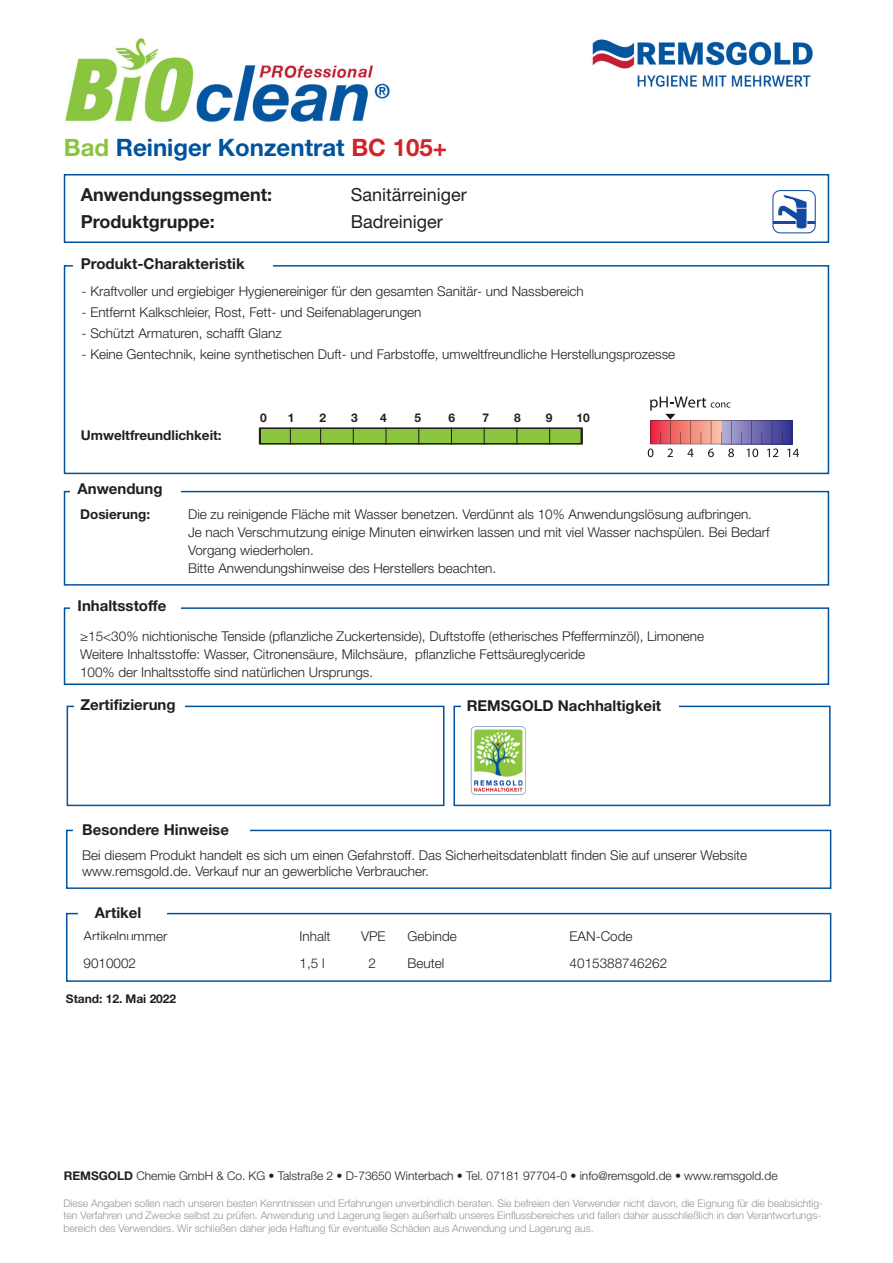
<style>
.page{position:relative;width:893px;height:1263px;background:#fff}
.page>*{position:absolute;margin:0;border:0;box-sizing:border-box;transform-origin:0 0}
.t1{font:700 24px "Helvetica Neue LT Pro";color:#01539e}
.t2{font:700 18px "Helvetica Neue LT Pro";color:#231f20}
.t3{font:18px "Helvetica Neue LT Pro";color:#231f20}
.t4{font:700 15px "Helvetica Neue LT Pro";color:#231f20}
.t5{font:300 13.5px/18px "Helvetica Neue LT Pro";color:#231f20}
.t6{font:700 13.5px "Helvetica Neue LT Pro";color:#231f20}
.t7{font:300 12px "Helvetica Neue LT Pro";letter-spacing:-.005em;color:#231f20}
.t8{font:700 12px "Helvetica Neue LT Pro";letter-spacing:-.005em;color:#231f20}
.t9{font:300 10.5px/12.6px "Helvetica Neue LT Pro";letter-spacing:-.005em;color:#939598}
.s1{color:#8ac53f}
.s2{color:#d1232a}
.s3{font-weight:700}
</style>
<div class="page">
<div style="left:64px;top:491px;width:765px;height:95px;border:2px solid #01539e"></div>
<div style="left:66px;top:913px;width:765px;height:69px;border:2px solid #01539e"></div>
<div style="left:64px;top:174px;width:765px;height:69px;border:2px solid #01539e"></div>
<div style="left:64px;top:265px;width:765px;height:209px;border:2px solid #01539e"></div>
<div style="left:67px;top:706px;width:377px;height:100px;border:2px solid #01539e"></div>
<div style="left:66px;top:830px;width:765px;height:59px;border:2px solid #01539e"></div>
<div style="left:453px;top:706px;width:378px;height:100px;border:2px solid #01539e"></div>
<div style="left:64px;top:607px;width:765px;height:78px;border:2px solid #01539e"></div>
<img style="left:65px;top:38px;width:325px;height:84px">
<img style="left:592px;top:39px;width:221px;height:48px">
<svg style="left:772px;top:190px;width:44px;height:43px"></svg>
<div style="left:74px;top:823px;width:176px;height:13px;background:#fff"></div>
<div style="left:71px;top:481px;width:110px;height:18px;background:#fff"></div>
<div style="left:261px;top:427px;width:321px;height:17px;background:#8bc63e"></div>
<svg style="left:385px;top:430px;width:2px;height:11px"></svg>
<svg style="left:582px;top:427px;width:1px;height:17px"></svg>
<div style="left:259px;top:427px;width:323px;height:17px;border:2px solid #231f20"></div>
<div style="left:73px;top:256px;width:199px;height:18px;background:#fff"></div>
<div style="left:74px;top:696px;width:111px;height:19px;background:#fff"></div>
<div style="left:461px;top:696px;width:218px;height:19px;background:#fff"></div>
<img style="left:470px;top:726px;width:56px;height:69px">
<div style="left:71px;top:597px;width:110px;height:19px;background:#fff"></div>
<svg style="left:648px;top:397px;width:151px;height:60px"></svg>
<div style="left:78px;top:907px;width:89px;height:12px;background:#fff"></div>
<h1 class="t1" style="left:64px;top:133px;width:385px"><span class="s1">Bad</span> Reiniger Konzentrat <span class="s2">BC 105+</span></h1>
<h2 class="t2" style="left:81px;top:184px;width:193px">Anwendungssegment:</h2>
<h2 class="t3" style="left:351px;top:184px;width:117px">Sanitärreiniger</h2>
<h2 class="t2" style="left:81px;top:211px;width:136px">Produktgruppe:</h2>
<h2 class="t3" style="left:351px;top:211px;width:93px">Badreiniger</h2>
<p class="t4" style="left:81px;top:255px;width:165px">Produkt-Charakteristik</p>
<p class="t5" style="left:82px;top:282px;width:504px">- Kraftvoller und ergiebiger Hygienereiniger für den gesamten Sanitär- und Nassbereich</p>
<p class="t5" style="left:82px;top:303px;width:341px">- Entfernt Kalkschleier, Rost, Fett- und Seifenablagerungen</p>
<p class="t5" style="left:82px;top:324px;width:202px">- Schützt Armaturen, schafft Glanz</p>
<p class="t5" style="left:82px;top:345px;width:595px">- Keine Gentechnik, keine synthetischen Duft- und Farbstoffe, umweltfreundliche Herstellungsprozesse</p>
<p class="t6" style="left:81px;top:427px;width:142px">Umweltfreundlichkeit:</p>
<p class="t8" style="left:260px;top:411px;width:8px">0</p>
<p class="t8" style="left:288px;top:411px;width:8px">1</p>
<p class="t8" style="left:319px;top:411px;width:8px">2</p>
<p class="t8" style="left:351px;top:411px;width:8px">3</p>
<p class="t8" style="left:380px;top:411px;width:8px">4</p>
<p class="t8" style="left:414px;top:411px;width:8px">5</p>
<p class="t8" style="left:448px;top:411px;width:8px">6</p>
<p class="t8" style="left:483px;top:411px;width:8px">7</p>
<p class="t8" style="left:514px;top:411px;width:8px">8</p>
<p class="t8" style="left:546px;top:411px;width:8px">9</p>
<p class="t8" style="left:577px;top:411px;width:15px">10</p>
<p class="t4" style="left:78px;top:480px;width:87px">Anwendung</p>
<p class="t6" style="left:80px;top:505px;width:71px">Dosierung:</p>
<p class="t5" style="left:188px;top:505px;width:583px">Die zu reinigende Fläche mit Wasser benetzen. Verdünnt als 10% Anwendungslösung aufbringen.<br>Je nach Verschmutzung einige Minuten einwirken lassen und mit viel Wasser nachspülen. Bei Bedarf Vorgang wiederholen.<br>Bitte Anwendungshinweise des Herstellers beachten.</p>
<p class="t4" style="left:78px;top:596px;width:90px">Inhaltsstoffe</p>
<p class="t5" style="left:80px;top:626px;width:626px">≥15&lt;30% nichtionische Tenside (pflanzliche Zuckertenside), Duftstoffe (etherisches Pfefferminzöl), Limonene<br>Weitere Inhaltsstoffe: Wasser, Citronensäure, Milchsäure, pflanzliche Fettsäureglyceride<br>100% der Inhaltsstoffe sind natürlichen Ursprungs.</p>
<p class="t4" style="left:80px;top:696px;width:97px">Zertifizierung</p>
<p class="t4" style="left:467px;top:696px;width:196px">REMSGOLD Nachhaltigkeit</p>
<p class="t4" style="left:82px;top:820px;width:148px">Besondere Hinweise</p>
<p class="t5" style="left:82px;top:846px;width:666px;line-height:16.2px">Bei diesem Produkt handelt es sich um einen Gefahrstoff. Das Sicherheitsdatenblatt finden Sie auf unserer Website www.remsgold.de. Verkauf nur an gewerbliche Verbraucher.</p>
<p class="t4" style="left:95px;top:903px;width:48px">Artikel</p>
<p class="t5" style="left:84px;top:926px;width:85px">Artikelnummer</p>
<p class="t5" style="left:300px;top:926px;width:32px">Inhalt</p>
<p class="t5" style="left:361px;top:926px;width:26px">VPE</p>
<p class="t5" style="left:408px;top:926px;width:51px">Gebinde</p>
<p class="t5" style="left:570px;top:926px;width:64px">EAN-Code</p>
<p class="t5" style="left:84px;top:953px;width:54px">9010002</p>
<p class="t5" style="left:300px;top:953px;width:27px">1,5 l</p>
<p class="t5" style="left:369px;top:953px;width:9px">2</p>
<p class="t5" style="left:408px;top:953px;width:38px">Beutel</p>
<p class="t5" style="left:570px;top:953px;width:99px">4015388746262</p>
<p class="t8" style="left:66px;top:992px;width:112px">Stand: 12. Mai 2022</p>
<p class="t7" style="left:64px;top:1168px;width:715px"><span class="s3">REMSGOLD</span> Chemie GmbH &amp; Co. KG • Talstraße 2 • D-73650 Winterbach • Tel. 07181 97704-0 • info@remsgold.de • www.remsgold.de</p>
<p class="t9" style="left:63px;top:1196px;width:761px">Diese Angaben sollen nach unseren besten Kenntnissen und Erfahrungen unverbindlich beraten. Sie befreien den Verwender nicht davon, die Eignung für die beabsichtig&shy;ten Verfahren und Zwecke selbst zu prüfen. Anwendung und Lagerung liegen außerhalb unseres Einflussbereiches und fallen daher ausschließlich in den Verantwortungs&shy;bereich des Verwenders. Wir schließen daher jede Haftung für eventuelle Schäden aus Anwendung und Lagerung aus.</p>
</div>
